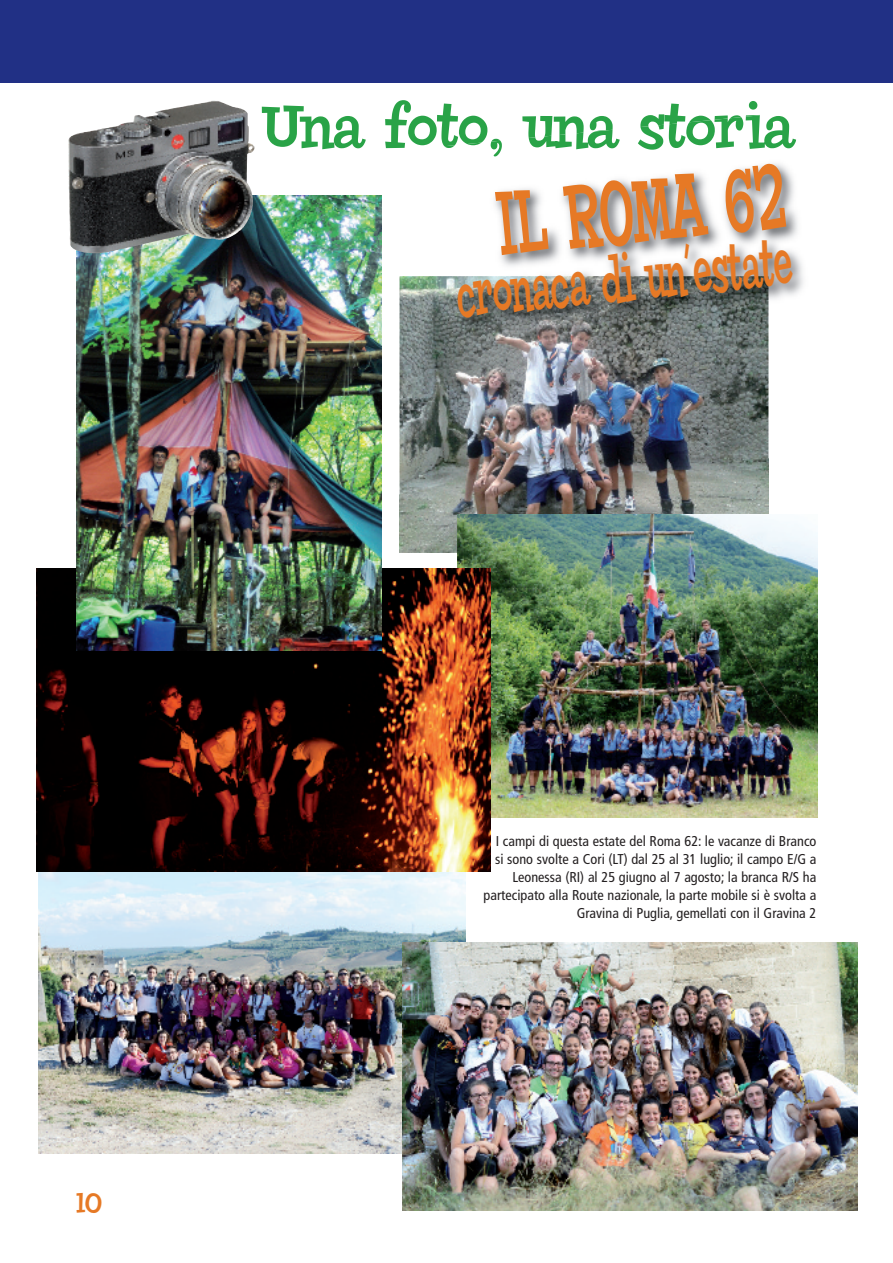
<style>
.page{position:relative;width:893px;height:1263px;background:#fff}
.page>*{position:absolute;margin:0;border:0;box-sizing:border-box;transform-origin:0 0}
.t1{font:90px "Chowderhead";color:#e67925;scale:.6 1}
.t2{font:63px "Chowderhead";color:#e67925;scale:.6 1}
.t3{font:60px "Chowderhead";color:#29a347}
.t4{font:27px "Chowderhead";color:#e67925}
.t5{font:condensed 14.25px/18px "Frutiger";color:#231f20;text-align:right}
</style>
<div class="page">
<img style="left:400px;top:502px;width:368px;height:51px">
<img style="left:289px;top:115px;width:514px;height:387px">
<img style="left:400px;top:276px;width:368px;height:218px">
<div style="left:0;top:0;width:893px;height:82px;background:#213085"></div>
<img style="left:38px;top:872px;width:428px;height:282px">
<img style="left:457px;top:514px;width:360px;height:304px">
<img style="left:36px;top:568px;width:454px;height:304px">
<img style="left:77px;top:196px;width:304px;height:454px">
<img style="left:403px;top:942px;width:454px;height:268px">
<img style="left:68px;top:101px;width:186px;height:94px">
<h3 class="t3" style="left:262px;top:91px;width:533px">Una foto, una storia</h3>
<h1 class="t1" style="left:491px;top:172px;width:485px;rotate:-6deg">IL ROMA 62</h1>
<h2 class="t2" style="left:452px;top:259px;width:564px;rotate:-6deg">cronaca di un’estate</h2>
<h3 class="t4" style="left:77px;top:1186px;width:27px">10</h3>
<p class="t5" style="left:484px;top:833px;width:334px">I campi di questa estate del Roma 62: le vacanze di Branco<br>si sono svolte a Cori (LT) dal 25 al 31 luglio; il campo E/G a Leonessa (RI) al 25 giugno al 7 agosto; la branca R/S ha partecipato alla Route nazionale, la parte mobile si è svolta a Gravina di Puglia, gemellati con il Gravina 2</p>
</div>
